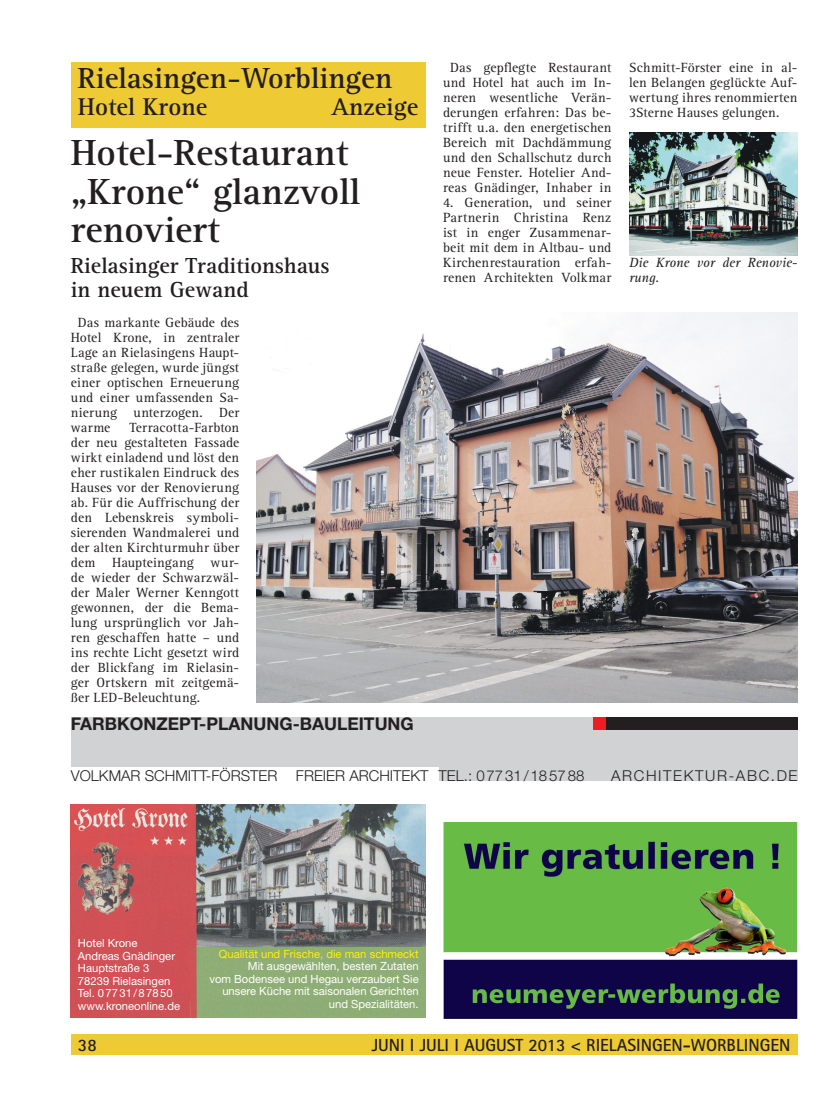
<style>
.page{position:relative;width:833px;height:1117px;background:#fff}
.page>*{position:absolute;margin:0;border:0;box-sizing:border-box;transform-origin:0 0}
.t1{font:700 37.5px/38.8px "Rotis Serif";color:#231f20}
.t2{font:700 30px "Rotis Serif";color:#231f20}
.t3{font:700 25px "Rotis Serif";color:#231f20}
.t4{font:700 22.5px/23.8px "Rotis Serif";color:#231f20}
.t5{font:700 17.5px "Rotis Sans Serif";color:#231f20}
.t6{font:700 17.5px "Helvetica Neue";color:#231f20}
.t7{font:300 15px "Helvetica Neue";color:#231f20}
.t8{font:300 15px "Helvetica Neue";letter-spacing:.11em;color:#231f20}
.t9{font:13.75px/15px "Rotis Serif";letter-spacing:.015em;color:#231f20;text-align:justify}
.t10{font:italic 13.75px/15px "Rotis Serif";color:#231f20}
.t11{font:11.25px/12.5px "Helvetica Neue";color:#fff;text-align:right}
.s1{color:#fff101}
</style>
<div class="page">
<div style="left:71px;top:1033px;width:726px;height:21px;background:#eeca34"></div>
<div style="left:71px;top:62px;width:354px;height:65px;background:#eeca34"></div>
<img style="left:71px;top:804px;width:354px;height:213px">
<div style="left:71px;top:717px;width:726px;height:64px;background:#d1d2d4"></div>
<div style="left:71px;top:766px;width:367px;height:15px;background:#fff"></div>
<div style="left:606px;top:717px;width:191px;height:13px;background:#231f20"></div>
<div style="left:593px;top:717px;width:13px;height:13px;background:#ee1d23"></div>
<img style="left:443px;top:822px;width:354px;height:196px">
<img style="left:256px;top:312px;width:541px;height:390px">
<img style="left:629px;top:132px;width:168px;height:123px">
<p class="t2" style="left:78px;top:67px;width:316px">Rielasingen-Worblingen</p>
<p class="t3" style="left:78px;top:97px;width:131px">Hotel Krone</p>
<p class="t3" style="left:331px;top:97px;width:88px">Anzeige</p>
<p class="t1" style="left:71px;top:136px;width:291px">Hotel-Restaurant „Krone“ glanzvoll renoviert</p>
<p class="t4" style="left:71px;top:256px;width:260px">Rielasinger Traditionshaus in neuem Gewand</p>
<p class="t9" style="left:71px;top:316px;width:170px;text-indent:7px">Das markante Gebäude des Hotel Krone, in zentraler Lage an Rielasingens Haupt&shy;straße gelegen, wurde jüngst einer optischen Erneuerung und einer umfassenden Sa&shy;nierung unterzogen. Der warme</p>
<p class="t9" style="left:71px;top:421px;width:170px;text-indent:59px">Terracotta-Farbton der neu gestalteten Fassade wirkt einladend und löst den eher rustikalen Eindruck des Hauses vor der Renovierung ab. Für die Auffrischung der den Lebenskreis symboli&shy;sierenden Wandmalerei und der alten Kirchturmuhr über dem Haupteingang wur&shy;de wieder der Schwarzwäl&shy;der Maler Werner Kenngott gewonnen, der die Bema&shy;lung ursprünglich vor Jah&shy;ren geschaffen hatte – und ins rechte Licht gesetzt wird der Blickfang im Rielasin&shy;ger Ortskern mit zeitgemä&shy;ßer LED-Beleuchtung.</p>
<p class="t9" style="left:443px;top:61px;width:170px;text-align:center">Das gepflegte Restaurant und Hotel hat auch im In&shy;neren wesentliche Verän&shy;derungen erfahren: Das be&shy;trifft u.a. den energetischen<br>Bereich mit Dachdämmung und den Schallschutz durch neue Fenster. Hotelier And&shy;reas Gnädinger, Inhaber in</p>
<p class="t9" style="left:443px;top:196px;width:170px">4. Generation, und seiner Partnerin Christina Renz ist in enger Zusammenar&shy;beit mit dem in Altbau- und Kirchenrestauration erfah&shy;renen Architekten Volkmar</p>
<p class="t9" style="left:629px;top:61px;width:170px">Schmitt-Förster eine in al&shy;len Belangen geglückte Auf&shy;wertung ihres renommierten 3Sterne Hauses gelungen.</p>
<p class="t10" style="left:629px;top:256px;width:170px">Die Krone vor der Renovie&shy;rung.</p>
<p class="t6" style="left:71px;top:717px;width:344px">FARBKONZEPT-PLANUNG-BAULEITUNG</p>
<p class="t7" style="left:71px;top:770px;width:515px">VOLKMAR SCHMITT-FÖRSTER FREIER ARCHITEKT TEL.: 0 77 31 / 1857 88</p>
<p class="t8" style="left:611px;top:770px;width:188px">ARCHITEKTUR-ABC.DE</p>
<p class="t11" style="left:78px;top:937px;width:104px;text-align:left">Hotel Krone<br>Andreas Gnädinger<br>Hauptstraße 3<br>78239 Rielasingen<br>Tel. 0 77 31 / 8 78 50 www.kroneonline.de</p>
<p class="t11" style="left:209px;top:948px;width:211px"><span class="s1">Qualität und Frische, die man schmeckt </span>Mit ausgewählten, besten Zutaten<br>vom Bodensee und Hegau verzaubert Sie unsere Küche mit saisonalen Gerichten und Spezialitäten.</p>
<p class="t5" style="left:78px;top:1038px;width:20px">38</p>
<p class="t5" style="left:372px;top:1038px;width:420px">JUNI I JULI I AUGUST 2013 &lt; RIELASINGEN-WORBLINGEN</p>
</div>
